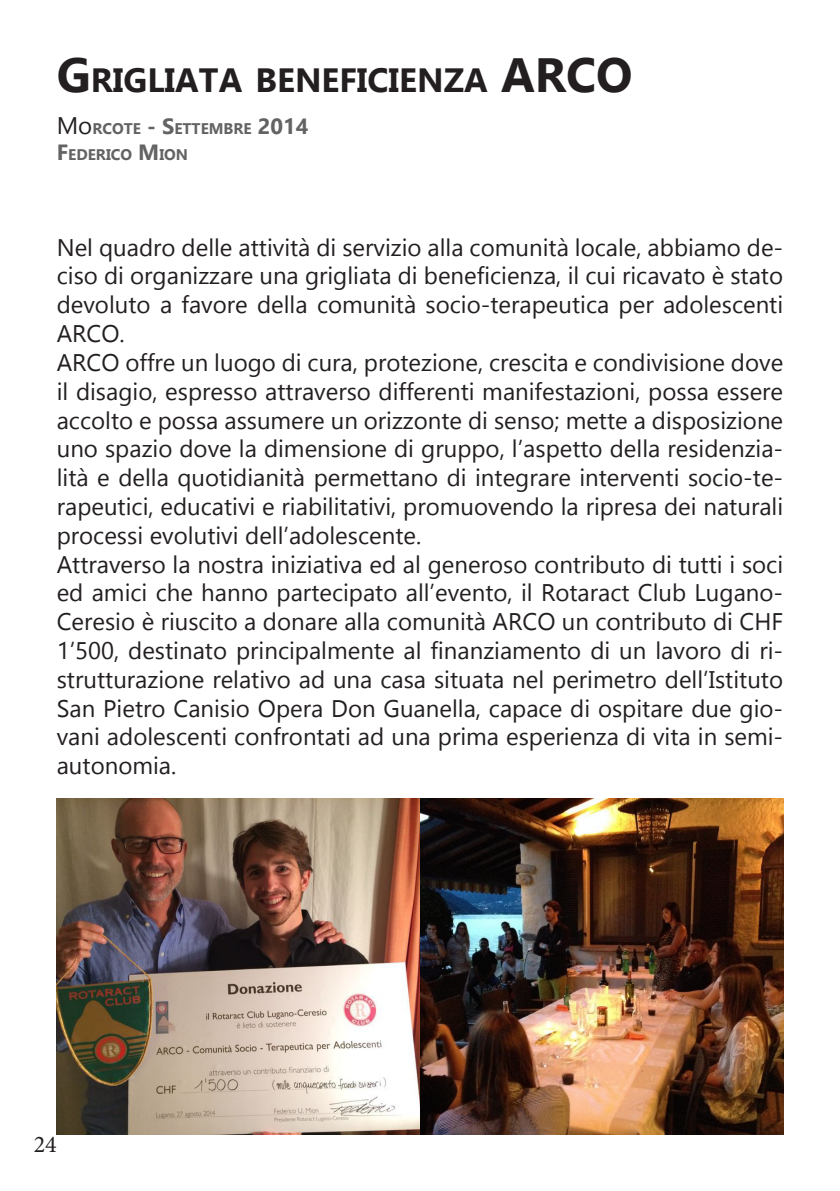
<style>
.page{position:relative;width:840px;height:1191px;background:#fff}
.page>*{position:absolute;margin:0;border:0;box-sizing:border-box;transform-origin:0 0}
.t1{font:700 33.6px "Gadugi";color:#231f20}
.t2{font:24px/28.8px "Gadugi";color:#231f20;text-align:justify}
.t3{font:24px "Minion Pro";color:#231f20}
.t4{font:700 15.4px "Gadugi";color:#646363}
.s1{font-size:48px}
.s2{font-weight:400;font-size:24px;color:#231f20}
.s3{font-size:22px}
</style>
<div class="page">
<img style="left:57px;top:798px;width:725px;height:336px">
<p class="t1" style="left:57px;top:60px;width:573px"><span class="s1">G</span>RIGLIATA BENEFICIENZA <span class="s1">ARCO</span></p>
<p class="t4" style="left:57px;top:119px;width:253px"><span class="s2">Mo</span>RCOTE <span class="s3">- S</span>ETTEMBRE <span class="s3">2014</span></p>
<p class="t4" style="left:57px;top:145px;width:133px"><span class="s3">F</span>EDERICO <span class="s3">M</span>ION</p>
<p class="t2" style="left:57px;top:233px;width:727px">Nel quadro delle attività di servizio alla comunità locale, abbiamo de&shy;ciso di organizzare una grigliata di beneficienza, il cui ricavato è stato devoluto a favore della comunità socio-terapeutica per adolescenti ARCO.</p>
<p class="t2" style="left:57px;top:348px;width:727px">ARCO offre un luogo di cura, protezione, crescita e condivisione dove il disagio, espresso attraverso differenti manifestazioni, possa essere accolto e possa assumere un orizzonte di senso; mette a disposizione uno spazio dove la dimensione di gruppo, l’aspetto della residenzia&shy;lità e della quotidianità permettano di integrare interventi socio-te&shy;rapeutici, educativi e riabilitativi, promuovendo la ripresa dei naturali processi evolutivi dell’adolescente.</p>
<p class="t2" style="left:57px;top:549px;width:727px">Attraverso la nostra iniziativa ed al generoso contributo di tutti i soci ed amici che hanno partecipato all’evento, il Rotaract Club Lugano-Ceresio è riuscito a donare alla comunità ARCO un contributo di CHF 1’500, destinato principalmente al finanziamento di un lavoro di ri&shy;strutturazione relativo ad una casa situata nel perimetro dell’Istituto San Pietro Canisio Opera Don Guanella, capace di ospitare due gio&shy;vani adolescenti confrontati ad una prima esperienza di vita in semi&shy;autonomia.</p>
<p class="t3" style="left:34px;top:1128px;width:25px">24</p>
</div>
